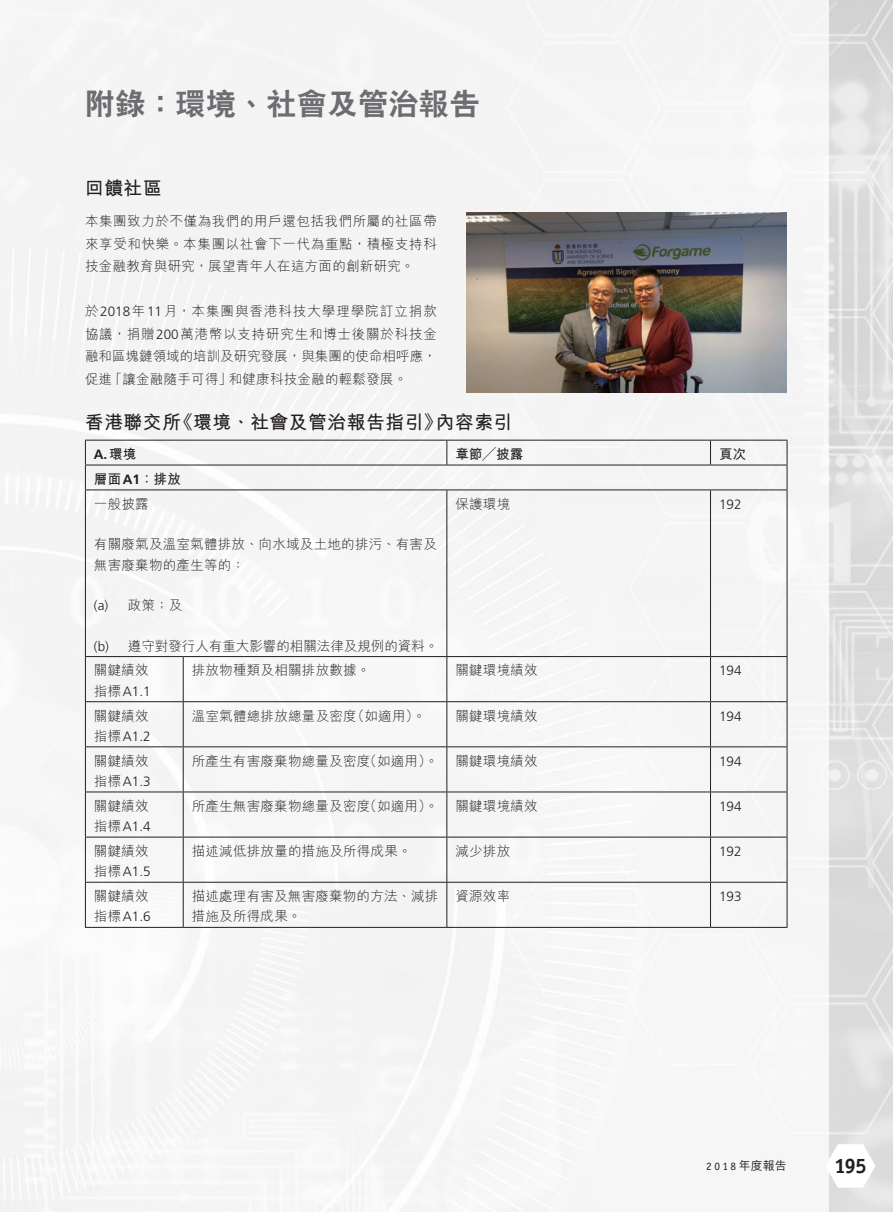
<style>
.page{position:relative;width:893px;height:1212px;background:#fff}
.page>*{position:absolute;margin:0;border:0;box-sizing:border-box;transform-origin:0 0}
.t1{font:800 30px "C Hei 2 HK";letter-spacing:.02em;color:#6c6d70}
.t2{font:700 21px "Officina Sans Std";color:#231f20}
._01_H1{font:700 18.75px "M Hei HK";letter-spacing:.03em;color:#231f20}
._50_Table_txt{font:300 13.5px/20.2px "M Hei HK";letter-spacing:.02em;color:#231f20}
._00_txt{font:300 13.5px/22.5px "M Hei HK";letter-spacing:.02em;color:#231f20;text-align:justify}
._50_Table_txt-2{font:300 13.5px "Frutiger LT Std";color:#231f20}
._50_Table_txt-3{font:300 13.5px "M Hei HK";color:#231f20}
._50_Table_txt-4{font:700 13.5px "M Hei HK";letter-spacing:.02em;color:#231f20}
._50_Table_txt-5{font:700 13.5px "Frutiger LT Std";color:#231f20}
.t3{font:11.25px "Officina Sans Std";color:#231f20}
.s1{font-family:"Frutiger LT Std"}
.s2{font-family:"M Hei HK"}
.s3{font-family:"M Hei HK";font-weight:500;font-size:12px}
</style>
<div class="page">
<div style="left:0;top:0;width:829px;height:1212px;background:#f5f5f5"></div>
<img style="left:829px;top:0;width:64px;height:1212px">
<svg style="left:825px;top:1144px;width:50px;height:43px"></svg>
<hr style="left:85px;top:440px;width:98px;height:1px;background:#231f20">
<hr style="left:183px;top:440px;width:264px;height:1px;background:#231f20">
<hr style="left:447px;top:440px;width:263px;height:1px;background:#231f20">
<svg style="left:446px;top:440px;width:1px;height:25px"></svg>
<hr style="left:85px;top:465px;width:98px;height:1px;background:#231f20">
<svg style="left:85px;top:440px;width:1px;height:49px"></svg>
<hr style="left:183px;top:465px;width:264px;height:1px;background:#231f20">
<hr style="left:447px;top:465px;width:263px;height:1px;background:#231f20">
<hr style="left:710px;top:465px;width:77px;height:1px;background:#231f20">
<hr style="left:85px;top:489px;width:98px;height:1px;background:#231f20">
<hr style="left:85px;top:490px;width:1px;height:166px;background:#231f20">
<hr style="left:183px;top:489px;width:264px;height:1px;background:#231f20">
<hr style="left:447px;top:489px;width:263px;height:1px;background:#231f20">
<hr style="left:446px;top:490px;width:1px;height:166px;background:#231f20">
<hr style="left:710px;top:489px;width:77px;height:1px;background:#231f20">
<hr style="left:85px;top:656px;width:98px;height:1px;background:#231f20">
<hr style="left:85px;top:657px;width:1px;height:44px;background:#231f20">
<hr style="left:183px;top:656px;width:264px;height:1px;background:#231f20">
<hr style="left:183px;top:657px;width:1px;height:44px;background:#231f20">
<hr style="left:447px;top:656px;width:263px;height:1px;background:#231f20">
<hr style="left:446px;top:657px;width:1px;height:44px;background:#231f20">
<hr style="left:710px;top:656px;width:77px;height:1px;background:#231f20">
<hr style="left:85px;top:701px;width:98px;height:1px;background:#231f20">
<hr style="left:85px;top:702px;width:1px;height:44px;background:#231f20">
<hr style="left:183px;top:701px;width:264px;height:1px;background:#231f20">
<hr style="left:183px;top:702px;width:1px;height:44px;background:#231f20">
<hr style="left:447px;top:701px;width:263px;height:1px;background:#231f20">
<hr style="left:446px;top:702px;width:1px;height:44px;background:#231f20">
<hr style="left:710px;top:701px;width:77px;height:1px;background:#231f20">
<hr style="left:85px;top:746px;width:98px;height:1px;background:#231f20">
<hr style="left:85px;top:747px;width:1px;height:44px;background:#231f20">
<hr style="left:183px;top:746px;width:264px;height:1px;background:#231f20">
<hr style="left:183px;top:747px;width:1px;height:44px;background:#231f20">
<hr style="left:447px;top:746px;width:263px;height:1px;background:#231f20">
<hr style="left:446px;top:747px;width:1px;height:44px;background:#231f20">
<hr style="left:710px;top:746px;width:77px;height:1px;background:#231f20">
<hr style="left:85px;top:791px;width:98px;height:1px;background:#231f20">
<hr style="left:85px;top:792px;width:1px;height:45px;background:#231f20">
<hr style="left:183px;top:791px;width:264px;height:1px;background:#231f20">
<hr style="left:183px;top:792px;width:1px;height:45px;background:#231f20">
<hr style="left:447px;top:791px;width:263px;height:1px;background:#231f20">
<hr style="left:446px;top:792px;width:1px;height:45px;background:#231f20">
<hr style="left:710px;top:791px;width:77px;height:1px;background:#231f20">
<hr style="left:85px;top:837px;width:98px;height:1px;background:#231f20">
<hr style="left:85px;top:837px;width:1px;height:45px;background:#231f20">
<hr style="left:183px;top:837px;width:264px;height:1px;background:#231f20">
<hr style="left:183px;top:837px;width:1px;height:45px;background:#231f20">
<hr style="left:447px;top:837px;width:263px;height:1px;background:#231f20">
<hr style="left:446px;top:837px;width:1px;height:45px;background:#231f20">
<hr style="left:710px;top:837px;width:77px;height:1px;background:#231f20">
<hr style="left:85px;top:927px;width:98px;height:1px;background:#231f20">
<hr style="left:183px;top:927px;width:264px;height:1px;background:#231f20">
<hr style="left:447px;top:927px;width:263px;height:1px;background:#231f20">
<hr style="left:85px;top:882px;width:98px;height:1px;background:#231f20">
<hr style="left:85px;top:882px;width:1px;height:45px;background:#231f20">
<hr style="left:183px;top:882px;width:264px;height:1px;background:#231f20">
<hr style="left:183px;top:882px;width:1px;height:45px;background:#231f20">
<hr style="left:447px;top:882px;width:263px;height:1px;background:#231f20">
<hr style="left:446px;top:882px;width:1px;height:45px;background:#231f20">
<hr style="left:710px;top:882px;width:77px;height:1px;background:#231f20">
<hr style="left:710px;top:927px;width:77px;height:1px;background:#231f20">
<hr style="left:710px;top:440px;width:77px;height:1px;background:#231f20">
<svg style="left:710px;top:440px;width:1px;height:25px"></svg>
<svg style="left:787px;top:440px;width:1px;height:49px"></svg>
<hr style="left:710px;top:490px;width:1px;height:166px;background:#231f20">
<hr style="left:787px;top:490px;width:1px;height:166px;background:#231f20">
<hr style="left:710px;top:657px;width:1px;height:44px;background:#231f20">
<hr style="left:787px;top:657px;width:1px;height:44px;background:#231f20">
<hr style="left:710px;top:702px;width:1px;height:44px;background:#231f20">
<hr style="left:787px;top:702px;width:1px;height:44px;background:#231f20">
<hr style="left:710px;top:747px;width:1px;height:44px;background:#231f20">
<hr style="left:787px;top:747px;width:1px;height:44px;background:#231f20">
<hr style="left:710px;top:792px;width:1px;height:45px;background:#231f20">
<hr style="left:787px;top:792px;width:1px;height:45px;background:#231f20">
<hr style="left:710px;top:837px;width:1px;height:45px;background:#231f20">
<hr style="left:787px;top:837px;width:1px;height:45px;background:#231f20">
<hr style="left:710px;top:882px;width:1px;height:45px;background:#231f20">
<hr style="left:787px;top:882px;width:1px;height:45px;background:#231f20">
<img style="left:466px;top:213px;width:321px;height:180px">
<h1 class="t1" style="left:85px;top:89px;width:396px">附錄：環境、社會及管治報告</h1>
<p class="_01_H1" style="left:85px;top:175px;width:78px">回饋社區</p>
<p class="_00_txt" style="left:85px;top:210px;width:353px">本集團致力於不僅為我們的用戶還包括我們所屬的社區帶來享受和快樂。本集團以社會下一代為重點，積極支持科技金融教育與研究，展望青年人在這方面的創新研究。</p>
<p class="_00_txt" style="left:85px;top:300px;width:353px">於<span class="s1">2018</span>年<span class="s1">11</span>月，本集團與香港科技大學理學院訂立捐款協議，捐贈<span class="s1">200</span>萬港幣以支持研究生和博士後關於科技金融和區塊鏈領域的培訓及研究發展，與集團的使命相呼應，促進「讓金融隨手可得」和健康科技金融的輕鬆發展。</p>
<p class="_01_H1" style="left:85px;top:408px;width:429px">香港聯交所《環境、社會及管治報告指引》內容索引</p>
<p class="_50_Table_txt-5" style="left:94px;top:446px;width:44px">A.<span class="s2">環境</span></p>
<p class="_50_Table_txt-4" style="left:455px;top:444px;width:70px">章節╱披露</p>
<p class="_50_Table_txt-4" style="left:719px;top:444px;width:29px">頁次</p>
<p class="_50_Table_txt-4" style="left:94px;top:469px;width:88px">層面<span class="s1">A1</span>：排放</p>
<p class="_50_Table_txt" style="left:94px;top:493px;width:56px">一般披露</p>
<p class="_50_Table_txt" style="left:94px;top:534px;width:344px">有關廢氣及溫室氣體排放、向水域及土地的排污、有害及無害廢棄物的產生等的：</p>
<p class="_50_Table_txt" style="left:94px;top:595px;width:90px"><span class="s1">(a)</span> 政策；及</p>
<p class="_50_Table_txt-3" style="left:94px;top:639px;width:346px"><span class="s1">(b)</span> 遵守對發行人有重大影響的相關法律及規例的資料。</p>
<p class="_50_Table_txt" style="left:455px;top:493px;width:56px">保護環境</p>
<p class="_50_Table_txt-2" style="left:719px;top:496px;width:24px">192</p>
<p class="_50_Table_txt" style="left:94px;top:660px;width:56px">關鍵績效</p>
<p class="_50_Table_txt-2" style="left:94px;top:683px;width:58px"><span class="s2">指標</span>A1.1</p>
<p class="_50_Table_txt" style="left:192px;top:660px;width:180px">排放物種類及相關排放數據。</p>
<p class="_50_Table_txt" style="left:455px;top:660px;width:84px">關鍵環境績效</p>
<p class="_50_Table_txt-2" style="left:719px;top:663px;width:24px">194</p>
<p class="_50_Table_txt" style="left:94px;top:705px;width:56px">關鍵績效</p>
<p class="_50_Table_txt-2" style="left:94px;top:728px;width:58px"><span class="s2">指標</span>A1.2</p>
<p class="_50_Table_txt" style="left:192px;top:705px;width:236px">溫室氣體總排放總量及密度（如適用）。</p>
<p class="_50_Table_txt" style="left:455px;top:705px;width:84px">關鍵環境績效</p>
<p class="_50_Table_txt-2" style="left:719px;top:708px;width:24px">194</p>
<p class="_50_Table_txt" style="left:94px;top:750px;width:56px">關鍵績效</p>
<p class="_50_Table_txt-2" style="left:94px;top:774px;width:58px"><span class="s2">指標</span>A1.3</p>
<p class="_50_Table_txt" style="left:192px;top:750px;width:248px">所產生有害廢棄物總量及密度（如適用）。</p>
<p class="_50_Table_txt" style="left:455px;top:750px;width:84px">關鍵環境績效</p>
<p class="_50_Table_txt-2" style="left:719px;top:753px;width:24px">194</p>
<p class="_50_Table_txt" style="left:94px;top:795px;width:56px">關鍵績效</p>
<p class="_50_Table_txt-2" style="left:94px;top:819px;width:58px"><span class="s2">指標</span>A1.4</p>
<p class="_50_Table_txt" style="left:192px;top:795px;width:248px">所產生無害廢棄物總量及密度（如適用）。</p>
<p class="_50_Table_txt" style="left:455px;top:795px;width:84px">關鍵環境績效</p>
<p class="_50_Table_txt-2" style="left:719px;top:798px;width:24px">194</p>
<p class="_50_Table_txt" style="left:94px;top:841px;width:56px">關鍵績效</p>
<p class="_50_Table_txt-2" style="left:94px;top:864px;width:58px"><span class="s2">指標</span>A1.5</p>
<p class="_50_Table_txt" style="left:192px;top:841px;width:221px">描述減低排放量的措施及所得成果。</p>
<p class="_50_Table_txt" style="left:455px;top:841px;width:56px">減少排放</p>
<p class="_50_Table_txt-2" style="left:719px;top:844px;width:24px">192</p>
<p class="_50_Table_txt" style="left:94px;top:886px;width:56px">關鍵績效</p>
<p class="_50_Table_txt-2" style="left:94px;top:909px;width:58px"><span class="s2">指標</span>A1.6</p>
<p class="_50_Table_txt" style="left:192px;top:886px;width:248px">描述處理有害及無害廢棄物的方法、減排措施及所得成果。</p>
<p class="_50_Table_txt" style="left:455px;top:886px;width:56px">資源效率</p>
<p class="_50_Table_txt-2" style="left:719px;top:889px;width:24px">193</p>
<p class="t3" style="left:706px;top:1160px;width:82px">2018<span class="s3">年度報告</span></p>
<h2 class="t2" style="left:834px;top:1153px;width:34px">195</h2>
</div>
